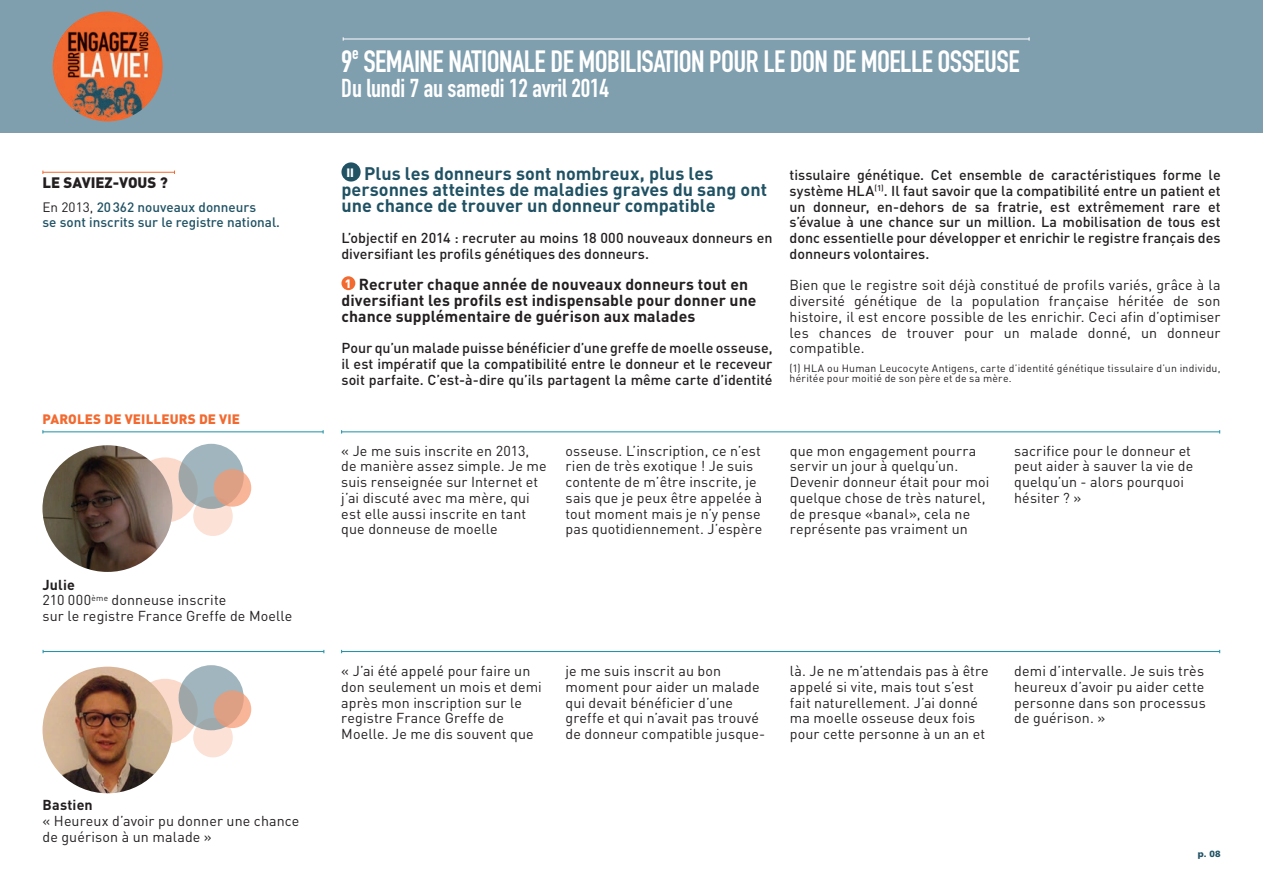
<style>
.page{position:relative;width:1263px;height:893px;background:#fff}
.page>*{position:absolute;margin:0;border:0;box-sizing:border-box;transform-origin:0 0}
.t1{font:30.45px "DIN Engschrift Std";letter-spacing:-.02em;color:#fff}
.t2{font:25.5px "DIN Engschrift Std";letter-spacing:-.005em;color:#fff}
.t3{font:700 18px/15.8px "DINOT";color:#205264}
.t4{font:700 15.75px/15.8px "DINOT";letter-spacing:.005em;color:#231f20}
.t5{font:900 15px "DINOT";color:#231f20}
.t6{font:14.25px/15.8px "DINOT";letter-spacing:.01em;color:#231f20}
.t7{font:500 14.25px/15.8px "DINOT";color:#231f20;text-align:justify}
.t8{font:700 14.25px "DINOT";color:#231f20}
.t9{font:500 13.5px/15.8px "DINOT";color:#205264}
.t10{font:900 13.5px "DINOT";letter-spacing:.01em;color:#f26a30}
.t11{font:10.5px/10.5px "DINOT";letter-spacing:.02em;color:#231f20}
.t12{font:900 9px "Frutiger LT Std";color:#205264}
.s1{font-weight:400;color:#231f20}
.s2{font-weight:700}
</style>
<div class="page">
<div style="left:0;top:0;width:1263px;height:132px;background:#7f9eae"></div>
<hr style="left:343px;top:39px;width:686px;height:1px;background:#fff">
<div style="left:341px;top:162px;width:20px;height:20px;background:#205264;border-radius:50%"></div>
<div style="left:341px;top:276px;width:14px;height:14px;background:#f26a30;border-radius:50%"></div>
<hr style="left:43px;top:172px;width:131px;height:1px;background:#f26a30">
<div style="left:193px;top:496px;width:40px;height:40px;background:#fce1d6;border-radius:50%"></div>
<svg style="left:132px;top:457px;width:66px;height:66px"></svg>
<svg style="left:179px;top:444px;width:65px;height:65px;background:#a0b1b7"></svg>
<svg style="left:214px;top:469px;width:37px;height:38px"></svg>
<hr style="left:43px;top:431px;width:280px;height:1px;background:#1990a6">
<hr style="left:342px;top:431px;width:878px;height:1px;background:#1990a6">
<img style="left:43px;top:445px;width:130px;height:127px">
<div style="left:193px;top:718px;width:40px;height:39px;background:#fce1d6;border-radius:50%"></div>
<svg style="left:132px;top:679px;width:66px;height:65px"></svg>
<svg style="left:179px;top:665px;width:65px;height:65px;background:#a0b1b7"></svg>
<svg style="left:214px;top:690px;width:37px;height:38px"></svg>
<hr style="left:342px;top:651px;width:878px;height:1px;background:#1990a6">
<hr style="left:43px;top:651px;width:281px;height:1px;background:#1990a6">
<img style="left:43px;top:667px;width:130px;height:126px">
<img style="left:53px;top:11px;width:110px;height:110px;border-radius:55px">
<p class="t5" style="left:43px;top:172px;width:96px">LE SAVIEZ-VOUS</p>
<p class="t5" style="left:160px;top:172px;width:10px">?</p>
<p class="t9" style="left:43px;top:198px;width:239px"><span class="s1">En 2013,</span> 20362 nouveaux donneurs<br>se sont inscrits sur le registre national.</p>
<p class="t10" style="left:43px;top:410px;width:199px">PAROLES DE VEILLEURS DE VIE</p>
<p class="t6" style="left:43px;top:576px;width:251px"><span class="s2">Julie<br></span>210 000<sup>ème</sup> donneuse inscrite<br>sur le registre France Greffe de Moelle</p>
<p class="t8" style="left:43px;top:796px;width:52px">Bastien</p>
<p class="t6" style="left:43px;top:812px;width:258px">« Heureux d’avoir pu donner une chance de guérison à un malade »</p>
<h1 class="t1" style="left:341px;top:44px;width:680px">9<sup>E</sup> SEMAINE NATIONALE DE MOBILISATION POUR LE DON DE MOELLE OSSEUSE</h1>
<h2 class="t2" style="left:341px;top:73px;width:269px">DU LUNDI 7 AU SAMEDI 12 AVRIL 2014</h2>
<p class="t3" style="left:341px;top:165px;width:427px"><sup>II</sup> Plus les donneurs sont nombreux, plus les personnes atteintes de maladies graves du sang ont une chance de trouver un donneur compatible</p>
<p class="t7" style="left:341px;top:230px;width:432px">L’objectif en 2014 : recruter au moins 18 000 nouveaux donneurs en diversifiant les profils génétiques des donneurs.</p>
<p class="t4" style="left:341px;top:276px;width:416px"><sup>1</sup> Recruter chaque année de nouveaux donneurs tout en diversifiant les profils est indispensable pour donner une chance supplémentaire de guérison aux malades</p>
<p class="t7" style="left:341px;top:340px;width:433px">Pour qu’un malade puisse bénéficier d’une greffe de moelle osseuse, il est impératif que la compatibilité entre le donneur et le receveur soit parfaite. C’est-à-dire qu’ils partagent la même carte d’identité</p>
<p class="t7" style="left:789px;top:167px;width:433px">tissulaire génétique. Cet ensemble de caractéristiques forme le système HLA<sup>(1)</sup>. Il faut savoir que la compatibilité entre un patient et un donneur, en-dehors de sa fratrie, est extrêmement rare et s’évalue à une chance sur un million. La mobilisation de tous est donc essentielle pour développer et enrichir le registre français des donneurs volontaires.</p>
<p class="t6" style="left:789px;top:277px;width:432px;text-align:justify">Bien que le registre soit déjà constitué de profils variés, grâce à la diversité génétique de la population française héritée de son histoire, il est encore possible de les enrichir. Ceci afin d’optimiser les chances de trouver pour un malade donné, un donneur compatible.</p>
<p class="t11" style="left:789px;top:362px;width:432px">(1) HLA ou Human Leucocyte Antigens, carte d’identité génétique tissulaire d’un individu, héritée pour moitié de son père et de sa mère.</p>
<p class="t6" style="left:341px;top:442px;width:207px">« Je me suis inscrite en 2013, de manière assez simple. Je me suis renseignée sur Internet et j’ai discuté avec ma mère, qui est elle aussi inscrite en tant que donneuse de moelle</p>
<p class="t6" style="left:566px;top:442px;width:198px">osseuse. L’inscription, ce n’est rien de très exotique ! Je suis contente de m’être inscrite, je sais que je peux être appelée à tout moment mais je n’y pense pas quotidiennement. J’espère</p>
<p class="t6" style="left:790px;top:442px;width:201px">que mon engagement pourra servir un jour à quelqu’un.<br>Devenir donneur était pour moi quelque chose de très naturel, de presque «banal», cela ne représente pas vraiment un</p>
<p class="t6" style="left:1014px;top:442px;width:181px">sacrifice pour le donneur et peut aider à sauver la vie de quelqu’un - alors pourquoi hésiter ? »</p>
<p class="t6" style="left:341px;top:663px;width:202px">« J’ai été appelé pour faire un don seulement un mois et demi après mon inscription sur le registre France Greffe de<br>Moelle. Je me dis souvent que</p>
<p class="t6" style="left:566px;top:663px;width:201px">je me suis inscrit au bon moment pour aider un malade qui devait bénéficier d’une greffe et qui n’avait pas trouvé de donneur compatible jusque-</p>
<p class="t6" style="left:790px;top:663px;width:200px">là. Je ne m’attendais pas à être appelé si vite, mais tout s’est fait naturellement. J’ai donné ma moelle osseuse deux fois pour cette personne à un an et</p>
<p class="t6" style="left:1014px;top:663px;width:193px">demi d’intervalle. Je suis très heureux d’avoir pu aider cette personne dans son processus de guérison. »</p>
<p class="t12" style="left:1198px;top:849px;width:24px">p. 08</p>
</div>
